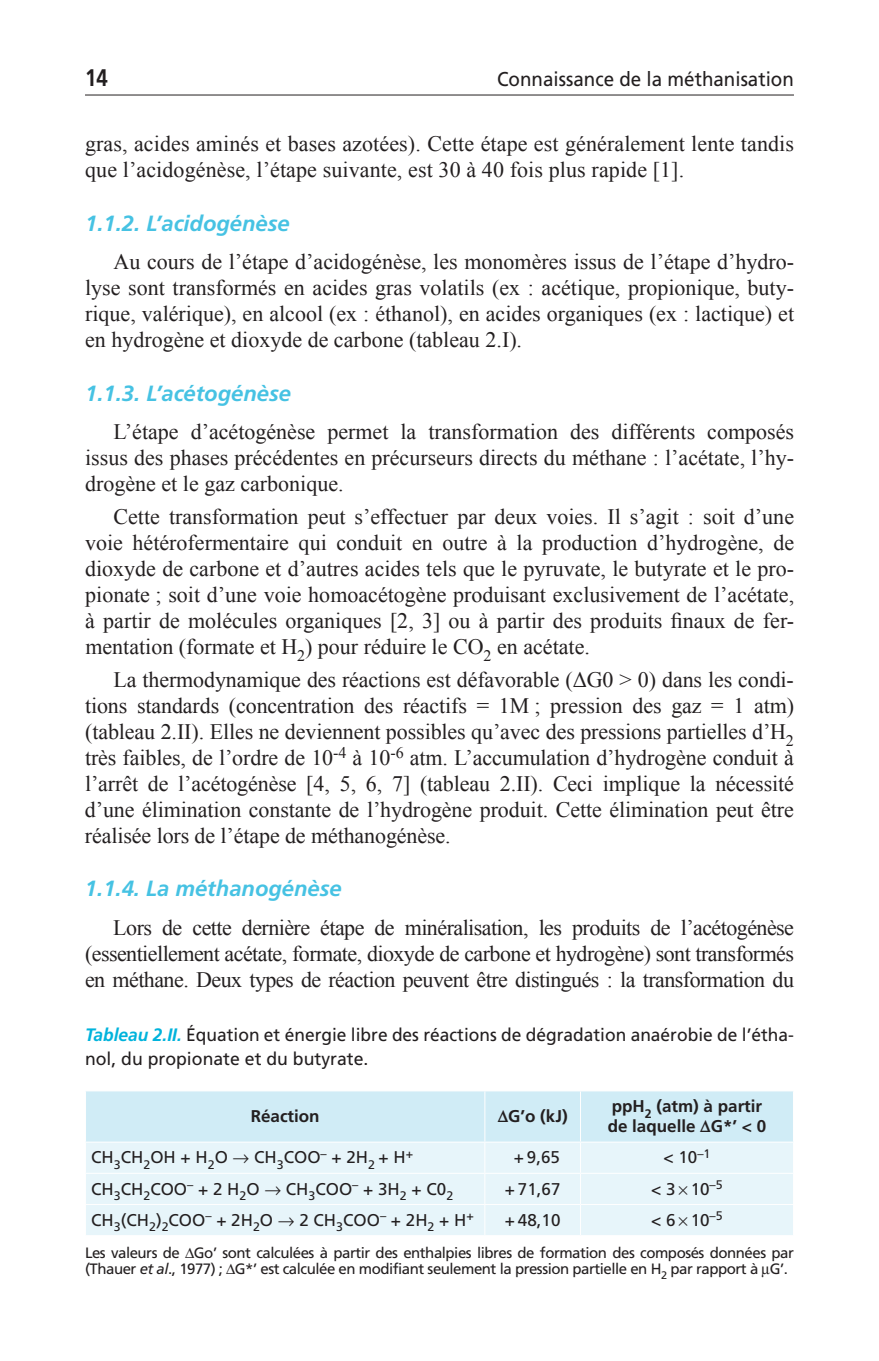
<style>
.page{position:relative;width:879px;height:1361px;background:#fff}
.page>*{position:absolute;margin:0;border:0;box-sizing:border-box;transform-origin:0 0}
.t1{font:700 24px "Frutiger";color:#231f20;scale:.85 1}
.t2{font:22px/26px "Times New Roman";color:#231f20;text-align:justify}
.t3{font:italic 700 22px "Frutiger";color:#46c2e3}
.t4{font:20px "Frutiger";color:#231f20;scale:.94 1}
.t5{font:18px/24px "Frutiger";color:#231f20}
.t6{font:17px "Frutiger";color:#231f20}
.t7{font:700 17px/20px "Frutiger";color:#231f20}
.t8{font:15px/16px "Frutiger";letter-spacing:-.03em;color:#231f20}
.s1{font-weight:700;font-style:italic;color:#00b3dc}
.s2{font-family:"Sym Gra";font-weight:400}
.s3{font-style:italic}
</style>
<div class="page">
<hr style="left:85px;top:94px;width:709px;height:1px;background:#231f20">
<div style="left:86px;top:1091px;width:707px;height:50px;background:#d0ecf6"></div>
<div style="left:86px;top:1143px;width:707px;height:92px;background:#e7f5fa"></div>
<hr style="left:484px;top:1091px;width:1px;height:50px;background:#fff">
<hr style="left:580px;top:1091px;width:1px;height:50px;background:#fff">
<hr style="left:484px;top:1142px;width:1px;height:30px;background:#fff">
<hr style="left:580px;top:1142px;width:1px;height:30px;background:#fff">
<hr style="left:85px;top:1172px;width:400px;height:1px;background:#fff">
<hr style="left:485px;top:1172px;width:95px;height:1px;background:#fff">
<hr style="left:484px;top:1173px;width:1px;height:31px;background:#fff">
<hr style="left:580px;top:1172px;width:214px;height:1px;background:#fff">
<hr style="left:580px;top:1173px;width:1px;height:31px;background:#fff">
<hr style="left:85px;top:1204px;width:400px;height:1px;background:#fff">
<hr style="left:485px;top:1204px;width:95px;height:1px;background:#fff">
<hr style="left:484px;top:1205px;width:1px;height:30px;background:#fff">
<hr style="left:580px;top:1204px;width:214px;height:1px;background:#fff">
<hr style="left:580px;top:1205px;width:1px;height:30px;background:#fff">
<svg style="left:679px;top:1185px;width:8px;height:9px"></svg>
<svg style="left:679px;top:1216px;width:8px;height:9px"></svg>
<p class="t1" style="left:85px;top:64px;width:28px">14</p>
<p class="t4" style="left:497px;top:67px;width:317px">Connaissance de la méthanisation</p>
<p class="t2" style="left:85px;top:131px;width:710px">gras, acides aminés et bases azotées). Cette étape est généralement lente tandis que l’acidogénèse, l’étape suivante, est 30 à 40 fois plus rapide [1].</p>
<p class="t3" style="left:85px;top:210px;width:206px">1.1.2. L’acidogénèse</p>
<p class="t2" style="left:85px;top:248px;width:710px;text-indent:28px">Au cours de l’étape d’acidogénèse, les monomères issus de l’étape d’hydro&shy;lyse sont transformés en acides gras volatils (ex : acétique, propionique, buty&shy;rique, valérique), en alcool (ex : éthanol), en acides organiques (ex : lactique) et en hydrogène et dioxyde de carbone (tableau 2.I).</p>
<p class="t3" style="left:85px;top:380px;width:207px">1.1.3. L’acétogénèse</p>
<p class="t2" style="left:85px;top:418px;width:710px;text-indent:28px">L’étape d’acétogénèse permet la transformation des différents composés issus des phases précédentes en précurseurs directs du méthane : l’acétate, l’hy&shy;drogène et le gaz carbonique.</p>
<p class="t2" style="left:85px;top:503px;width:710px;text-indent:28px">Cette transformation peut s’effectuer par deux voies. Il s’agit : soit d’une voie hétérofermentaire qui conduit en outre à la production d’hydrogène, de dioxyde de carbone et d’autres acides tels que le pyruvate, le butyrate et le pro&shy;pionate ; soit d’une voie homoacétogène produisant exclusivement de l’acétate, à partir de molécules organiques [2, 3] ou à partir des produits finaux de fer&shy;mentation (formate et H<sub>2</sub>) pour réduire le CO<sub>2</sub> en acétate.</p>
<p class="t2" style="left:85px;top:666px;width:710px;text-indent:28px">La thermodynamique des réactions est défavorable (ΔG0 &gt; 0) dans les condi&shy;tions standards (concentration des réactifs = 1M ; pression des gaz = 1 atm) (tableau 2.II). Elles ne deviennent possibles qu’avec des pressions partielles d’H<sub>2 </sub>très faibles, de l’ordre de 10<sup>‑4</sup> à 10<sup>‑6</sup> atm. L’accumulation d’hydrogène conduit à l’arrêt de l’acétogénèse [4, 5, 6, 7] (tableau 2.II). Ceci implique la nécessité d’une élimination constante de l’hydrogène produit. Cette élimination peut être réalisée lors de l’étape de méthanogénèse.</p>
<p class="t3" style="left:85px;top:875px;width:258px">1.1.4. La méthanogénèse</p>
<p class="t2" style="left:85px;top:914px;width:710px;text-indent:28px">Lors de cette dernière étape de minéralisation, les produits de l’acétogénèse (essentiellement acétate, formate, dioxyde de carbone et hydrogène) sont transformés en méthane. Deux types de réaction peuvent être distingués : la transformation du</p>
<p class="t5" style="left:85px;top:1023px;width:710px"><span class="s1">Tableau 2.II.</span> Équation et énergie libre des réactions de dégradation anaérobie de l’étha&shy;nol, du propionate et du butyrate.</p>
<p class="t7" style="left:251px;top:1106px;width:70px">Réaction</p>
<p class="t7" style="left:498px;top:1106px;width:71px"><span class="s2">Δ</span>G’o (kJ)</p>
<p class="t7" style="left:607px;top:1096px;width:160px">ppH<sub>2</sub> (atm) à partir de laquelle <span class="s2">Δ</span>G*’ &lt; 0</p>
<p class="t6" style="left:91px;top:1147px;width:323px">CH<sub>3</sub>CH<sub>2</sub>OH + H<sub>2</sub>O → CH<sub>3</sub>COO<sup>–</sup> + 2H<sub>2</sub> + H<sup>+</sup></p>
<p class="t6" style="left:514px;top:1147px;width:48px">+ 9,65</p>
<p class="t6" style="left:663px;top:1147px;width:48px">&lt; 10<sup>–1</sup></p>
<p class="t6" style="left:91px;top:1178px;width:363px">CH<sub>3</sub>CH<sub>2</sub>COO<sup>–</sup> + 2 H<sub>2</sub>O → CH<sub>3</sub>COO<sup>–</sup> + 3H<sub>2</sub> + C0<sub>2</sub></p>
<p class="t6" style="left:505px;top:1178px;width:57px">+ 71,67</p>
<p class="t6" style="left:651px;top:1178px;width:73px">&lt; 3 10<sup>–5</sup></p>
<p class="t6" style="left:91px;top:1209px;width:384px">CH<sub>3</sub>(CH<sub>2</sub>)<sub>2</sub>COO<sup>–</sup> + 2H<sub>2</sub>O → 2 CH<sub>3</sub>COO<sup>–</sup> + 2H<sub>2</sub> + H<sup>+</sup></p>
<p class="t6" style="left:505px;top:1209px;width:57px">+ 48,10</p>
<p class="t6" style="left:651px;top:1209px;width:73px">&lt; 6 10<sup>–5</sup></p>
<p class="t8" style="left:85px;top:1245px;width:710px">Les valeurs de Go’ sont calculées à partir des enthalpies libres de formation des composés données par (Thauer <span class="s3">et al</span>., 1977) ; G*’ est calculée en modifiant seulement la pression partielle en H<sub>2</sub> par rapport à G’.</p>
</div>
